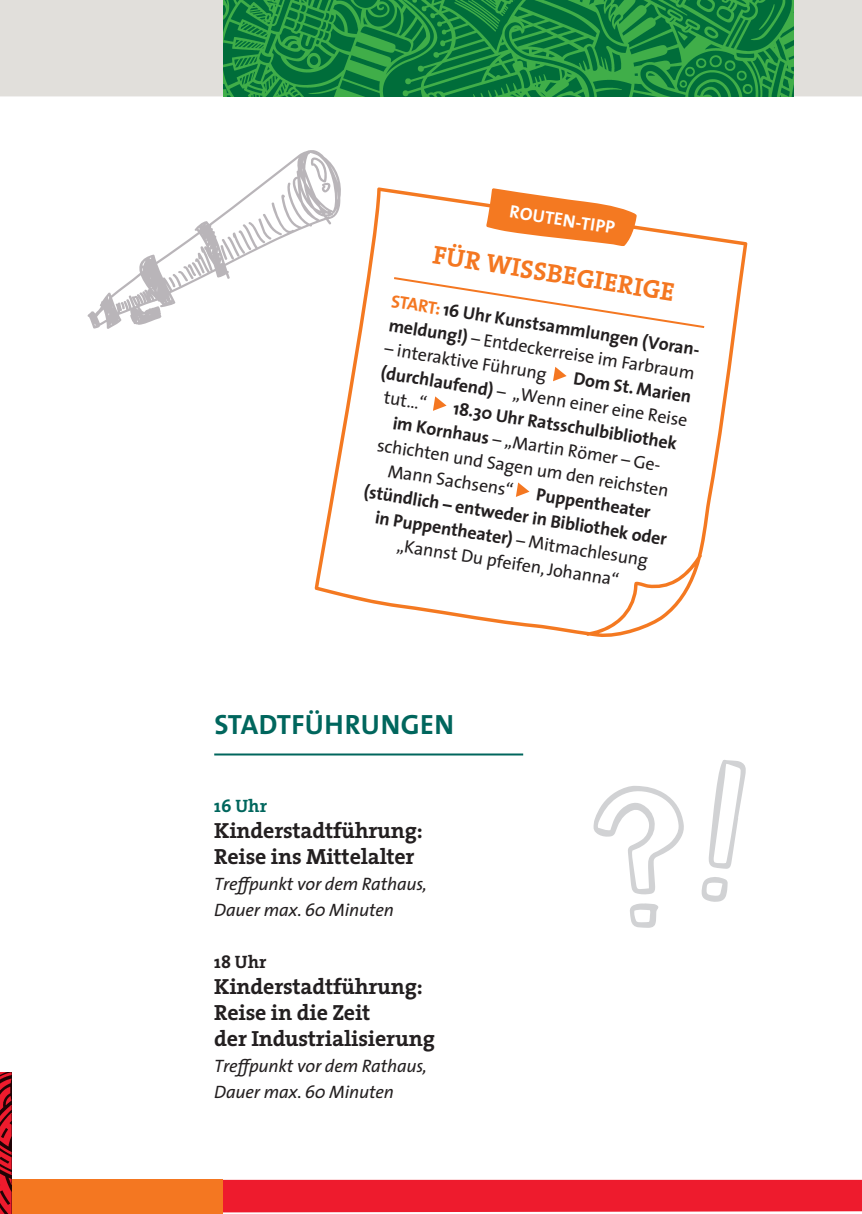
<style>
.page{position:relative;width:862px;height:1214px;background:#fff}
.page>*{position:absolute;margin:0;border:0;box-sizing:border-box;transform-origin:0 0}
.t1{font:700 28px "The Sans B W7";letter-spacing:.015em;color:#00665d}
.t2{font:700 26px "The Serif";color:#f47721}
.t3{font:700 22px/26px "The Serif";letter-spacing:-.01em;color:#231f20}
.t4{font:700 18px/24px "The Sans";color:#231f20}
.t5{font:18px "The Sans";color:#231f20}
.t6{font:italic 18px/26px "The Sans";letter-spacing:-.01em;color:#231f20}
.t7{font:700 18px "The Sans";color:#fff}
.t8{font:700 18px "The Serif";color:#00665d}
.t9{font:700 18px "The Serif";color:#231f20}
.s1{color:#f47721}
.s2{font-weight:400}
.s3{font-weight:700}
</style>
<div class="page">
<div style="left:0;top:0;width:862px;height:96px;background:#e1dfdb"></div>
<div style="left:223px;top:1179px;width:639px;height:33px;background:#ee1b2d"></div>
<div style="left:11px;top:1179px;width:212px;height:34px;background:#f47721"></div>
<img style="left:0;top:1072px;width:11px;height:141px">
<img style="left:223px;top:0;width:571px;height:96px">
<svg style="left:87px;top:150px;width:254px;height:179px"></svg>
<svg style="left:593px;top:786px;width:91px;height:141px"></svg>
<svg style="left:701px;top:760px;width:45px;height:142px"></svg>
<svg style="left:314px;top:187px;width:433px;height:450px"></svg>
<hr style="left:214px;top:753px;width:309px;height:2px;background:#00665d">
<p class="t7" style="left:512px;top:196px;width:108px;rotate:9deg">ROUTEN-TIPP</p>
<h2 class="t2" style="left:437px;top:232px;width:245px;rotate:9deg">FÜR WISSBEGIERIGE</h2>
<p class="t4" style="left:393px;top:288px;width:316px;rotate:9deg"><span class="s1">START:</span> 16 Uhr Kunstsammlungen (Voran&shy;meldung!) <span class="s2">– Entdeckerreise im Farbraum</span></p>
<p class="t5" style="left:387px;top:333px;width:165px;rotate:9deg">– interaktive Führung</p>
<p class="t5" style="left:383px;top:357px;width:312px;rotate:9deg"><span class="s3">(durchlaufend)</span> – „Wenn einer eine Reise</p>
<p class="t4" style="left:575px;top:366px;width:121px;rotate:9deg">Dom St. Marien</p>
<p class="t5" style="left:386px;top:382px;width:45px;rotate:9deg">tut…“</p>
<p class="t4" style="left:455px;top:395px;width:228px;rotate:9deg">18.30 Uhr Ratsschulbibliothek</p>
<p class="t5" style="left:395px;top:408px;width:275px;rotate:9deg"><span class="s3">im Kornhaus</span> – „Martin Römer – Ge-</p>
<p class="t5" style="left:380px;top:429px;width:296px;rotate:9deg">schichten und Sagen um den reichsten</p>
<p class="t5" style="left:390px;top:455px;width:128px;rotate:9deg">Mann Sachsens“</p>
<p class="t4" style="left:366px;top:478px;width:308px;rotate:9deg">(stündlich – entweder in Bibliothek oder</p>
<p class="t4" style="left:538px;top:481px;width:117px;rotate:9deg">Puppentheater</p>
<p class="t4" style="left:377px;top:505px;width:278px;rotate:9deg">in Puppentheater) <span class="s2">– Mitmachlesung</span></p>
<p class="t5" style="left:399px;top:530px;width:226px;rotate:9deg">„Kannst Du pfeifen, Johanna“</p>
<h1 class="t1" style="left:214px;top:706px;width:241px">STADTFÜHRUNGEN</h1>
<p class="t8" style="left:214px;top:790px;width:54px">16 Uhr</p>
<p class="t3" style="left:214px;top:816px;width:210px">Kinderstadtführung:<br>Reise ins Mittelalter</p>
<p class="t6" style="left:214px;top:870px;width:214px">Treffpunkt vor dem Rathaus,<br>Dauer max. 60 Minuten</p>
<p class="t9" style="left:214px;top:946px;width:54px">18 Uhr</p>
<p class="t3" style="left:214px;top:972px;width:222px">Kinderstadtführung:<br>Reise in die Zeit<br>der Industrialisierung</p>
<p class="t6" style="left:214px;top:1052px;width:214px">Treffpunkt vor dem Rathaus,<br>Dauer max. 60 Minuten</p>
</div>
